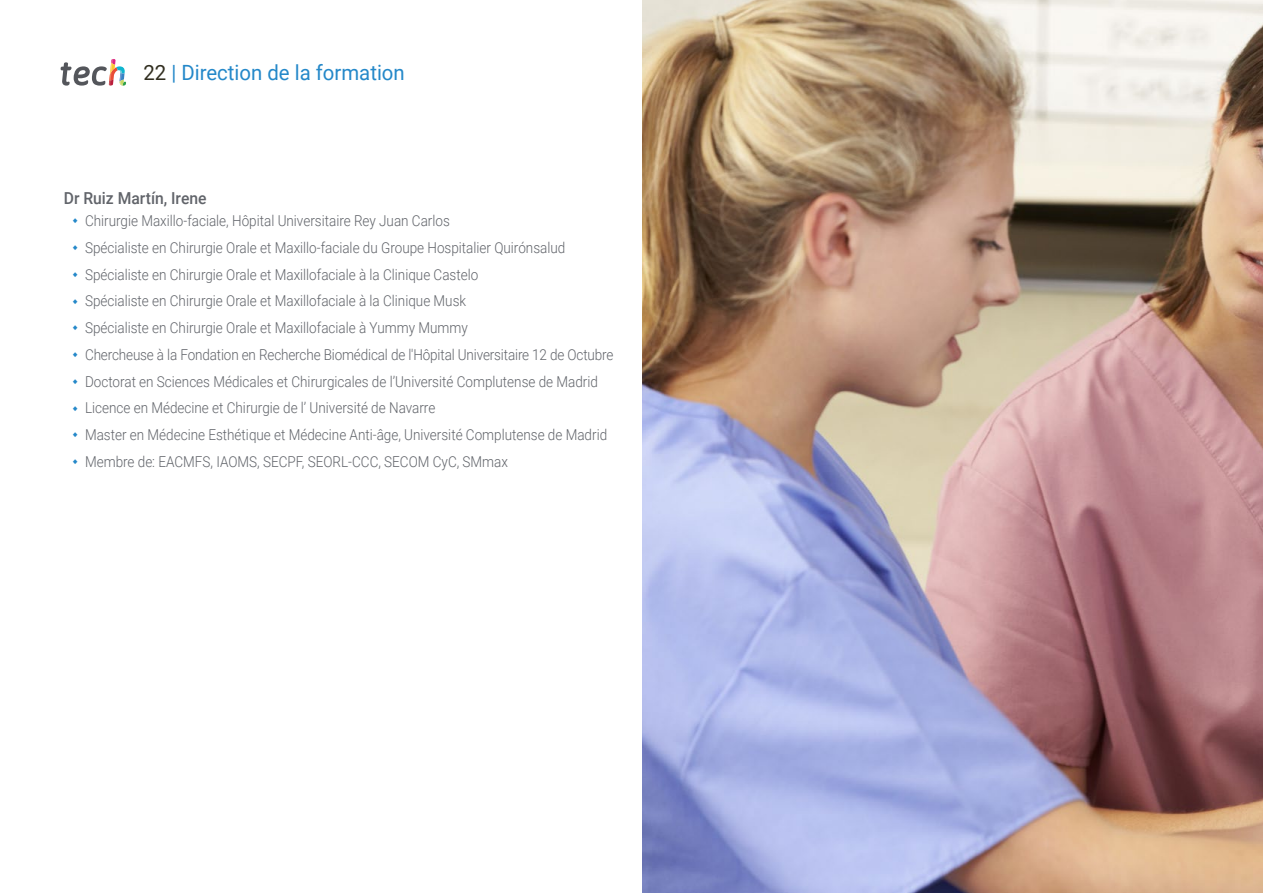
<style>
.page{position:relative;width:1263px;height:893px;background:#fff}
.page>*{position:absolute;margin:0;border:0;box-sizing:border-box;transform-origin:0 0}
.t1{font:21px "Roboto";color:#2488c9}
.t2{font:500 16.5px "Roboto";color:#61646a;scale:.95 1}
.t3{font:300 15px/26.7px "Roboto";color:#61646a;scale:.9 1}
.s1{color:#312e20}
</style>
<div class="page">
<img style="left:642px;top:0;width:621px;height:893px">
<svg style="left:61px;top:59px;width:65px;height:27px"></svg>
<h1 class="t1" style="left:144px;top:57px;width:263px"><span class="s1">22</span> | Direction de la formation</h1>
<p class="t2" style="left:64px;top:186px;width:152px">Dr Ruiz Martín, Irene</p>
<p class="t3" style="left:85px;top:207px;width:589px">Chirurgie Maxillo-faciale, Hôpital Universitaire Rey Juan Carlos<br>Spécialiste en Chirurgie Orale et Maxillo-faciale du Groupe Hospitalier Quirónsalud Spécialiste en Chirurgie Orale et Maxillofaciale à la Clinique Castelo<br>Spécialiste en Chirurgie Orale et Maxillofaciale à la Clinique Musk<br>Spécialiste en Chirurgie Orale et Maxillofaciale à Yummy Mummy<br>Chercheuse à la Fondation en Recherche Biomédical de l'Hôpital Universitaire 12 de Octubre Doctorat en Sciences Médicales et Chirurgicales de l’Université Complutense de Madrid Licence en Médecine et Chirurgie de l’ Université de Navarre<br>Master en Médecine Esthétique et Médecine Anti-âge, Université Complutense de Madrid Membre de: EACMFS, IAOMS, SECPF, SEORL-CCC, SECOM CyC, SMmax</p>
</div>
